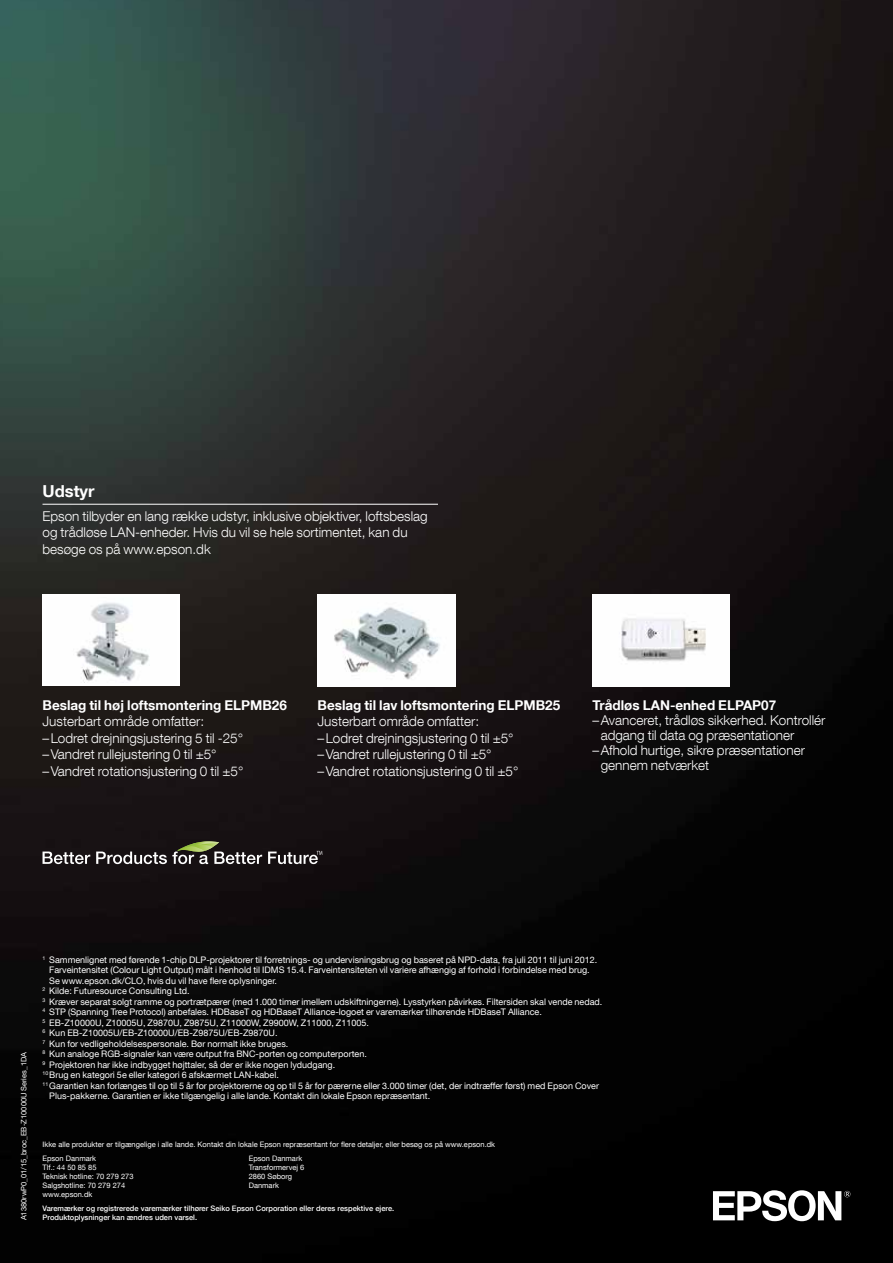
<style>
.page{position:relative;width:893px;height:1263px;background:#fff}
.page>*{position:absolute;margin:0;border:0;box-sizing:border-box;transform-origin:0 0}
.t1{font:700 16.5px "Helvetica Neue LT Com";color:#fff}
.t2{font:300 13.5px/16.5px "Helvetica Neue LT Com";color:#fff}
.t3{font:700 13.5px "Helvetica Neue LT Com";color:#fff}
.t4{font:9px "Helvetica Neue LT Com";color:#fff}
.t5{font:7.5px/9px "Helvetica Neue LT Com";color:#fff}
.t6{font:500 7.5px/9px "Helvetica Neue LT Com";color:#fff}
</style>
<div class="page">
<img style="left:0;top:0;width:893px;height:1263px">
<svg style="left:713px;top:1190px;width:137px;height:31px"></svg>
<svg style="left:43px;top:851px;width:47px;height:13px"></svg>
<svg style="left:96px;top:841px;width:166px;height:23px;background:#4c4943"></svg>
<svg style="left:268px;top:851px;width:54px;height:13px"></svg>
<hr style="left:43px;top:504px;width:395px;height:1px;background:#fff">
<div style="left:43px;top:595px;width:137px;height:91px;background:#fff"></div>
<img style="left:76px;top:603px;width:73px;height:80px">
<img style="left:317px;top:595px;width:138px;height:91px">
<img style="left:592px;top:595px;width:138px;height:91px">
<h1 class="t1" style="left:43px;top:480px;width:53px">Udstyr</h1>
<h2 class="t2" style="left:43px;top:507px;width:387px">Epson tilbyder en lang række udstyr, inklusive objektiver, loftsbeslag og trådløse LAN-enheder. Hvis du vil se hele sortimentet, kan du besøge os på www.epson.dk</h2>
<h2 class="t3" style="left:43px;top:696px;width:246px">Beslag til høj loftsmontering ELPMB26</h2>
<h2 class="t2" style="left:43px;top:713px;width:202px">Justerbart område omfatter: –Lodret drejningsjustering 5 til -25° –Vandret rullejustering 0 til ±5° –Vandret rotationsjustering 0 til ±5°</h2>
<h2 class="t3" style="left:317px;top:696px;width:244px">Beslag til lav loftsmontering ELPMB25</h2>
<h2 class="t2" style="left:317px;top:713px;width:202px">Justerbart område omfatter: –Lodret drejningsjustering 0 til ±5° –Vandret rullejustering 0 til ±5° –Vandret rotationsjustering 0 til ±5°</h2>
<h2 class="t3" style="left:592px;top:696px;width:185px">Trådløs LAN-enhed ELPAP07</h2>
<h2 class="t2" style="left:592px;top:711px;width:234px">–Avanceret, trådløs sikkerhed. Kontrollér</h2>
<h2 class="t2" style="left:601px;top:726px;width:195px">adgang til data og præsentationer</h2>
<h2 class="t2" style="left:592px;top:741px;width:214px">–Afhold hurtige, sikre præsentationer</h2>
<h2 class="t2" style="left:601px;top:756px;width:110px">gennem netværket</h2>
<p class="t5" style="left:19px;top:1220px;width:170px;rotate:-90deg">A1380rwP0_01/15_broc_EB-Z10000U Series_1DA</p>
<p class="t4" style="left:43px;top:954px;width:556px"><sup>1</sup> Sammenlignet med førende 1-chip DLP-projektorer til forretnings- og undervisningsbrug og baseret på NPD-data, fra juli 2011 til juni 2012.</p>
<p class="t4" style="left:49px;top:965px;width:542px">Farveintensitet (Colour Light Output) målt i henhold til IDMS 15.4. Farveintensiteten vil variere afhængig af forhold i forbindelse med brug.</p>
<p class="t4" style="left:49px;top:975px;width:229px">Se www.epson.dk/CLO, hvis du vil have flere oplysninger.</p>
<p class="t4" style="left:43px;top:986px;width:149px"><sup>2</sup> Kilde: Futuresource Consulting Ltd.</p>
<p class="t4" style="left:43px;top:996px;width:561px"><sup>3</sup> Kræver separat solgt ramme og portrætpærer (med 1.000 timer imellem udskiftningerne). Lysstyrken påvirkes. Filtersiden skal vende nedad.</p>
<p class="t4" style="left:43px;top:1007px;width:501px"><sup>4</sup> STP (Spanning Tree Protocol) anbefales. HDBaseT og HDBaseT Alliance-logoet er varemærker tilhørende HDBaseT Alliance.</p>
<p class="t4" style="left:43px;top:1017px;width:328px"><sup>5</sup> EB-Z10000U, Z10005U, Z9870U, Z9875U, Z11000W, Z9900W, Z11000, Z11005.</p>
<p class="t4" style="left:43px;top:1028px;width:237px"><sup>6</sup> Kun EB-Z10005U/EB-Z10000U/EB-Z9875U/EB-Z9870U.</p>
<p class="t4" style="left:43px;top:1038px;width:247px"><sup>7</sup> Kun for vedligeholdelsespersonale. Bør normalt ikke bruges.</p>
<p class="t4" style="left:43px;top:1049px;width:326px"><sup>8</sup> Kun analoge RGB-signaler kan være output fra BNC-porten og computerporten.</p>
<p class="t4" style="left:43px;top:1059px;width:294px"><sup>9</sup> Projektoren har ikke indbygget højttaler, så der er ikke nogen lydudgang.</p>
<p class="t4" style="left:43px;top:1070px;width:238px"><sup>10</sup> Brug en kategori 5e eller kategori 6 afskærmet LAN-kabel.</p>
<p class="t4" style="left:43px;top:1080px;width:558px"><sup>11</sup> Garantien kan forlænges til op til 5 år for projektorerne og op til 5 år for pærerne eller 3.000 timer (det, der indtræffer først) med Epson Cover</p>
<p class="t4" style="left:49px;top:1091px;width:382px">Plus-pakkerne. Garantien er ikke tilgængelig i alle lande. Kontakt din lokale Epson repræsentant.</p>
<p class="t5" style="left:43px;top:1137px;width:454px;line-height:14.4px">Ikke alle produkter er tilgængelige i alle lande. Kontakt din lokale Epson repræsentant for flere detaljer, eller besøg os på www.epson.dk<br>Epson Danmark</p>
<p class="t5" style="left:43px;top:1163px;width:93px">Tlf.: 44 50 85 85<br>Teknisk hotline: 70 279 273<br>Salgshotline: 70 279 274 www.epson.dk</p>
<p class="t5" style="left:249px;top:1154px;width:57px">Epson Danmark<br>Transformervej 6<br>2860 Søborg<br>Danmark</p>
<p class="t6" style="left:43px;top:1204px;width:353px">Varemærker og registrerede varemærker tilhører Seiko Epson Corporation eller deres respektive ejere.<br>Produktoplysninger kan ændres uden varsel.</p>
</div>
